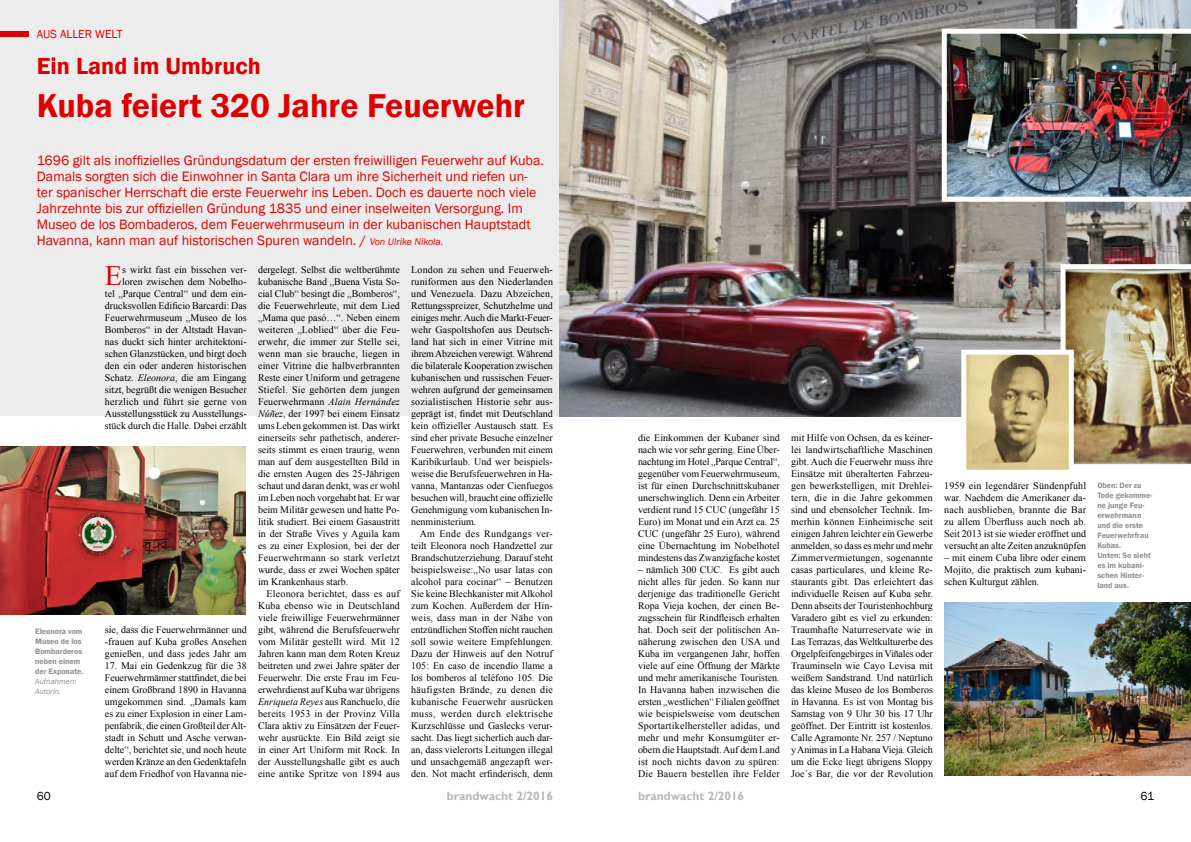
<style>
.page{position:relative;width:1191px;height:842px;background:#fff}
.page>*{position:absolute;margin:0;border:0;box-sizing:border-box;transform-origin:0 0}
.t1{font:600 34px "Franklin Gothic";color:#dc0000}
.t2{font:28.1px "Times New Roman";color:#dc0000}
.t3{font:600 24px "Franklin Gothic";color:#dc0000}
.t4{font:14px/16px "Franklin Gothic";color:#dc0000}
.t5{font:700 12px "Gill Sans";color:#b6b7b6}
.t6{font:12px "Franklin Gothic";color:#dc0000}
.t7{font:12px "Franklin Gothic";color:#000}
.t8{font:10px/12px "Times New Roman";color:#000;text-align:justify}
.t9{font:600 8px/10px "Franklin Gothic";color:#8f908e}
.t10{font:italic 8px/10px "Franklin Gothic";color:#8f908e}
.s1{font-style:italic;font-size:10px}
.s2{font-style:italic}
</style>
<div class="page">
<div style="left:0;top:0;width:618px;height:415px;background:#ececec"></div>
<img style="left:559px;top:0;width:632px;height:417px">
<div style="left:0;top:31px;width:28px;height:6px;background:#dc0000"></div>
<img style="left:941px;top:29px;width:250px;height:173px">
<img style="left:0;top:446px;width:245px;height:168px">
<img style="left:1060px;top:264px;width:131px;height:201px">
<img style="left:967px;top:356px;width:100px;height:113px">
<div style="left:961px;top:350px;width:112px;height:125px;border:5px solid #fff"></div>
<img style="left:944px;top:603px;width:247px;height:172px">
<p class="t6" style="left:37px;top:27px;width:87px">AUS ALLER WELT</p>
<h3 class="t3" style="left:37px;top:51px;width:225px">Ein Land im Umbruch</h3>
<h1 class="t1" style="left:37px;top:84px;width:489px">Kuba feiert 320 Jahre Feuerwehr</h1>
<p class="t4" style="left:37px;top:152px;width:509px">1696 gilt als inoffizielles Gründungsdatum der ersten freiwilligen Feuerwehr auf Kuba.<br>Damals sorgten sich die Einwohner in Santa Clara um ihre Sicherheit und riefen un&shy;ter spanischer Herrschaft die erste Feuerwehr ins Leben. Doch es dauerte noch viele Jahrzehnte bis zur offiziellen Gründung 1835 und einer inselweiten Versorgung. Im Museo de los Bombaderos, dem Feuerwehrmuseum in der kubanischen Hauptstadt Havanna, kann man auf historischen Spuren wandeln. / <span class="s1">Von Ulrike Nikola.</span></p>
<h2 class="t2" style="left:105px;top:256px;width:19px">E</h2>
<p class="t8" style="left:105px;top:263px;width:143px;text-align:right">s wirkt fast ein bisschen ver&shy;loren zwischen dem Nobelho-<br>tel „Parque Central“ und dem ein&shy;drucksvollen Edificio Barcardi: Das Feuerwehrmuseum „Museo de los Bomberos“ in der Altstadt Havan&shy;nas duckt sich hinter architektoni&shy;schen Glanzstücken, und birgt doch den ein oder anderen historischen Schatz. <span class="s2">Eleonora</span>, die am Eingang sitzt, begrüßt die wenigen Besucher herzlich und führt sie gerne von Ausstellungsstück zu Ausstellungs&shy;stück durch die Halle. Dabei erzählt</p>
<p class="t8" style="left:258px;top:263px;width:143px">dergelegt. Selbst die weltberühmte kubanische Band „Buena Vista So&shy;cial Club“ besingt die „Bomberos“, die Feuerwehrleute, mit dem Lied „Mama que pasó…“. Neben einem weiteren „Loblied“ über die Feu&shy;erwehr, die immer zur Stelle sei, wenn man sie brauche, liegen in einer Vitrine die halbverbrannten Reste einer Uniform und getragene Stiefel. Sie gehörten dem jungen Feuerwehrmann <span class="s2">Alain Hernández Núñez</span>, der 1997 bei einem Einsatz ums Leben gekommen ist. Das wirkt einerseits sehr pathetisch, anderer&shy;seits stimmt es einen traurig, wenn man auf dem ausgestellten Bild in die ernsten Augen des 25-Jährigen schaut und daran denkt, was er wohl im Leben noch vorgehabt hat. Er war beim Militär gewesen und hatte Po&shy;litik studiert. Bei einem Gasaustritt in der Straße Vives y Aguila kam es zu einer Explosion, bei der der Feuerwehrmann so stark verletzt wurde, dass er zwei Wochen später im Krankenhaus starb.</p>
<p class="t8" style="left:258px;top:587px;width:143px;text-indent:8px">Eleonora berichtet, dass es auf Kuba ebenso wie in Deutschland viele freiwillige Feuerwehrmänner gibt, während die Berufsfeuerwehr vom Militär gestellt wird. Mit 12<br>Jahren kann man dem Roten Kreuz beitreten und zwei Jahre später der Feuerwehr. Die erste Frau im Feu&shy;erwehrdienst auf Kuba war übrigens <span class="s2">Enriqueta Reyes</span> aus Ranchuelo, die bereits 1953 in der Provinz Villa Clara aktiv zu Einsätzen der Feuer&shy;wehr ausrückte. Ein Bild zeigt sie in einer Art Uniform mit Rock. In der Ausstellungshalle gibt es auch eine antike Spritze von 1894 aus</p>
<p class="t8" style="left:411px;top:263px;width:143px">London zu sehen und Feuerweh&shy;runiformen aus den Niederlanden und Venezuela. Dazu Abzeichen, Rettungsspreizer, Schutzhelme und einiges mehr. Auch die Markt-Feuer&shy;wehr Gaspoltshofen aus Deutsch&shy;land hat sich in einer Vitrine mit ihrem Abzeichen verewigt. Während die bilaterale Kooperation zwischen kubanischen und russischen Feuer&shy;wehren aufgrund der gemeinsamen sozialistischen Historie sehr aus&shy;geprägt ist, findet mit Deutschland kein offizieller Austausch statt. Es sind eher private Besuche einzelner Feuerwehren, verbunden mit einem Karibikurlaub. Und wer beispiels&shy;weise die Berufsfeuerwehren in Ha&shy;vanna, Mantanzas oder Cienfuegos besuchen will, braucht eine offizielle Genehmigung vom kubanischen In&shy;nenministerium.</p>
<p class="t8" style="left:411px;top:527px;width:143px;text-indent:8px">Am Ende des Rundgangs ver&shy;teilt Eleonora noch Handzettel zur Brandschutzerziehung. Darauf steht beispielsweise:„No usar latas con alcohol para cocinar“ – Benutzen Sie keine Blechkanister mit Alkohol zum Kochen. Außerdem der Hin&shy;weis, dass man in der Nähe von entzündlichen Stoffen nicht rauchen soll sowie weitere Empfehlungen.<br>Dazu der Hinweis auf den Notruf 105: En caso de incendío llame a los bomberos al teléfono 105. Die häufigsten Brände, zu denen die kubanische Feuerwehr ausrücken muss, werden durch elektrische Kurzschlüsse und Gaslecks verur&shy;sacht. Das liegt sicherlich auch dar&shy;an, dass vielerorts Leitungen illegal und unsachgemäß angezapft wer&shy;den. Not macht erfinderisch, denn</p>
<p class="t8" style="left:105px;top:623px;width:143px">sie, dass die Feuerwehrmänner und -frauen auf Kuba großes Ansehen genießen, und dass jedes Jahr am</p>
<p class="t8" style="left:105px;top:659px;width:143px">17. Mai ein Gedenkzug für die 38<br>Feuerwehrmänner stattfindet, die bei einem Großbrand 1890 in Havanna umgekommen sind. „Damals kam es zu einer Explosion in einer Lam&shy;penfabrik, die einen Großteil der Alt&shy;stadt in Schutt und Asche verwan&shy;delte“, berichtet sie, und noch heute werden Kränze an den Gedenktafeln auf dem Friedhof von Havanna nie-</p>
<p class="t9" style="left:35px;top:626px;width:50px">Eleonora vom<br>Museo de los<br>Bombarderos neben einem der Exponate.</p>
<p class="t10" style="left:35px;top:676px;width:43px">Aufnahmen:<br>Autorin.</p>
<p class="t8" style="left:638px;top:431px;width:143px">die Einkommen der Kubaner sind nach wie vor sehr gering. Eine Über&shy;nachtung im Hotel „Parque Central“, gegenüber vom Feuerwehrmuseum, ist für einen Durchschnittskubaner unerschwinglich. Denn ein Arbeiter verdient rund 15 CUC (ungefähr 15<br>Euro) im Monat und ein Arzt ca. 25<br>CUC (ungefähr 25 Euro), während eine Übernachtung im Nobelhotel mindestens das Zwanzigfache kostet</p>
<p class="t8" style="left:638px;top:563px;width:143px">– nämlich 300 CUC. Es gibt auch nicht alles für jeden. So kann nur derjenige das traditionelle Gericht Ropa Vieja kochen, der einen Be&shy;zugsschein für Rindfleisch erhalten hat. Doch seit der politischen An&shy;näherung zwischen den USA und Kuba im vergangenen Jahr, hoffen viele auf eine Öffnung der Märkte und mehr amerikanische Touristen.<br>In Havanna haben inzwischen die ersten „westlichen“ Filialen geöffnet wie beispielsweise vom deutschen Sportartikelhersteller adidas, und mehr und mehr Konsumgüter er&shy;obern die Hauptstadt. Auf dem Land ist noch nichts davon zu spüren:<br>Die Bauern bestellen ihre Felder</p>
<p class="t8" style="left:791px;top:431px;width:143px">mit Hilfe von Ochsen, da es keiner&shy;lei landwirtschaftliche Maschinen gibt. Auch die Feuerwehr muss ihre Einsätze mit überalterten Fahrzeu&shy;gen bewerkstelligen, mit Drehlei&shy;tern, die in die Jahre gekommen sind und ebensolcher Technik. Im&shy;merhin können Einheimische seit einigen Jahren leichter ein Gewerbe anmelden, so dass es mehr und mehr Zimmervermietungen, sogenannte casas particulares, und kleine Re&shy;staurants gibt. Das erleichtert das individuelle Reisen auf Kuba sehr.<br>Denn abseits der Touristenhochburg Varadero gibt es viel zu erkunden:<br>Traumhafte Naturreservate wie in Las Terrazas, das Weltkulturerbe des Orgelpfeifengebirges in Viñales oder Trauminseln wie Cayo Levisa mit weißem Sandstrand. Und natürlich das kleine Museo de los Bomberos in Havanna. Es ist von Montag bis Samstag von 9 Uhr 30 bis 17 Uhr geöffnet. Der Eintritt ist kostenlos.<br>Calle Agramonte Nr. 257 / Neptuno y Animas in La Habana Vieja. Gleich um die Ecke liegt übrigens Sloppy Joe´s Bar, die vor der Revolution</p>
<p class="t8" style="left:944px;top:479px;width:143px">1959 ein legendärer Sündenpfuhl war. Nachdem die Amerikaner da&shy;nach ausblieben, brannte die Bar zu allem Überfluss auch noch ab.<br>Seit 2013 ist sie wieder eröffnet und versucht an alte Zeiten anzuknüpfen</p>
<p class="t8" style="left:944px;top:551px;width:143px">– mit einem Cuba libre oder einem Mojito, die praktisch zum kubani&shy;schen Kulturgut zählen.</p>
<p class="t9" style="left:1097px;top:480px;width:57px">Oben: Der zu<br>Tode gekomme&shy;ne junge Feu&shy;erwehrmann und die erste<br>Feuerwehrfrau<br>Kubas.<br>Unten: So sieht es im kubani&shy;schen Hinter&shy;land aus.</p>
<p class="t7" style="left:37px;top:788px;width:16px">60</p>
<p class="t5" style="left:447px;top:788px;width:108px">brandwacht 2/2016</p>
<p class="t5" style="left:638px;top:788px;width:108px">brandwacht 2/2016</p>
<p class="t7" style="left:1140px;top:788px;width:15px">61</p>
</div>
